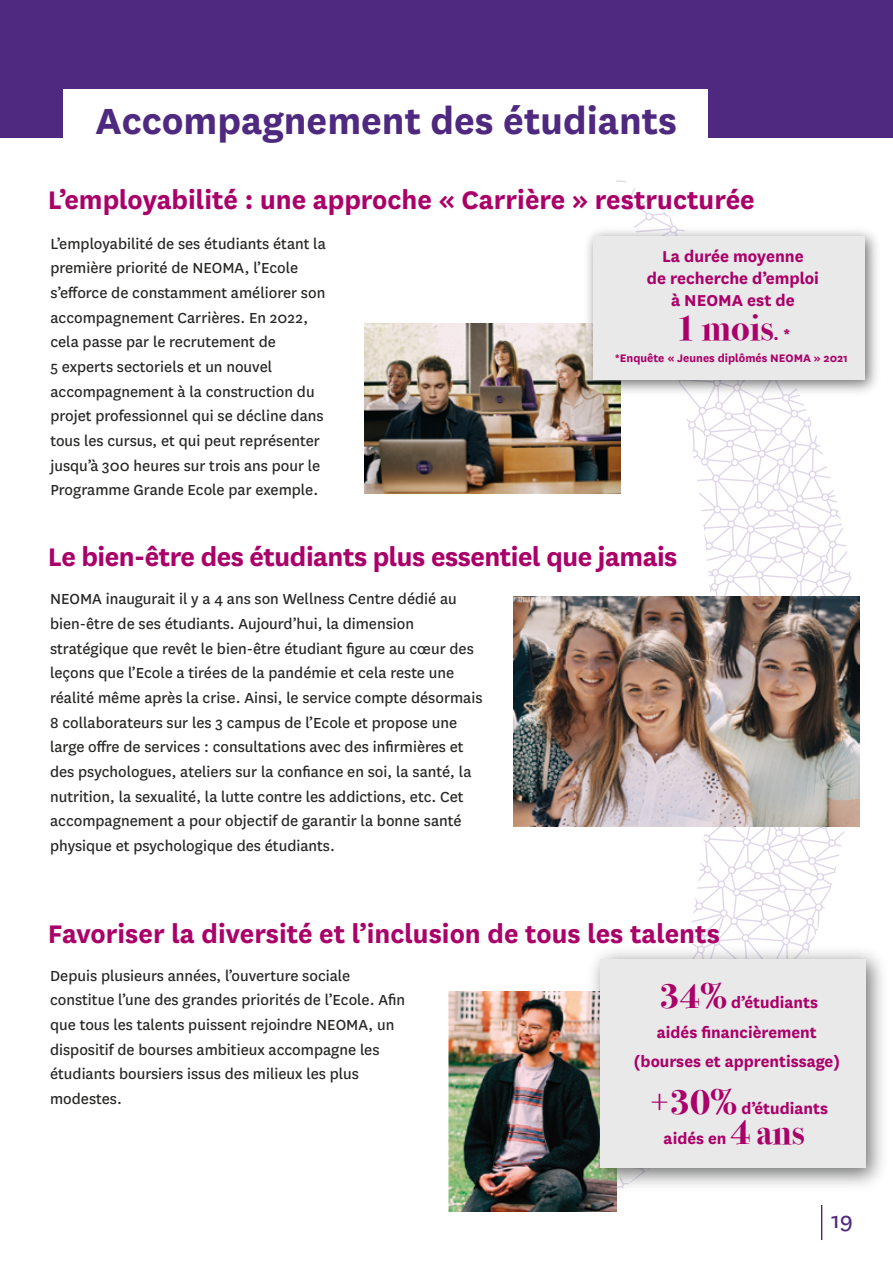
<style>
.page{position:relative;width:893px;height:1263px;background:#fff}
.page>*{position:absolute;margin:0;border:0;box-sizing:border-box;transform-origin:0 0}
.t1{font:700 42.45px "National";color:#4f2980}
.t2{font:700 36.9px "Bodoni Svty Two ITCTT";color:#aa0069}
.t3{font:700 29.7px "National";color:#aa0069}
.t4{font:25.2px "National";color:#4f2980}
.t5{font:700 18.45px/22px "National";color:#aa0069;text-align:center}
.t6{font:700 18px/29.7px "National";color:#aa0069;text-align:center}
.t7{font:16.95px/24.6px "National";color:#262625}
.t8{font:700 12.75px "National";color:#aa0069}
.s1{font-family:"National";font-size:18.45px}
.s2{font-family:"Bodoni Svty Two ITCTT";font-size:36px}
</style>
<div class="page">
<svg style="left:689px;top:827px;width:156px;height:112px"></svg>
<svg style="left:620px;top:401px;width:232px;height:195px"></svg>
<img style="left:364px;top:323px;width:256px;height:171px">
<img style="left:513px;top:596px;width:346px;height:231px">
<img style="left:448px;top:991px;width:1px;height:221px">
<img style="left:449px;top:991px;width:168px;height:221px">
<img style="left:580px;top:939px;width:303px;height:258px">
<div style="left:601px;top:959px;width:265px;height:209px;background:#eae9ea"></div>
<img style="left:579px;top:221px;width:298px;height:180px">
<div style="left:593px;top:236px;width:272px;height:144px;background:#eae9ea"></div>
<div style="left:0;top:0;width:893px;height:138px;background:#4f2980"></div>
<div style="left:63px;top:90px;width:645px;height:60px;background:#fff"></div>
<hr style="left:821px;top:1205px;width:1px;height:35px;background:#4f2980">
<h1 class="t1" style="left:96px;top:91px;width:583px">Accompagnement des étudiants</h1>
<h3 class="t3" style="left:48px;top:178px;width:708px">L’employabilité : une approche « Carrière » restructurée</h3>
<p class="t7" style="left:50px;top:230px;width:277px">L’employabilité de ses étudiants étant la première priorité de NEOMA, l’Ecole s’efforce de constamment améliorer son accompagnement Carrières. En 2022, cela passe par le recrutement de<br>5 experts sectoriels et un nouvel accompagnement à la construction du projet professionnel qui se décline dans tous les cursus, et qui peut représenter jusqu’à 300 heures sur trois ans pour le Programme Grande Ecole par exemple.</p>
<p class="t5" style="left:647px;top:244px;width:174px">La durée moyenne<br>de recherche d’emploi à NEOMA est de</p>
<h2 class="t2" style="left:675px;top:297px;width:117px">1 mois<span class="s1">. *</span></h2>
<p class="t8" style="left:615px;top:349px;width:235px">*Enquête « Jeunes diplômés NEOMA » 2021</p>
<h3 class="t3" style="left:48px;top:536px;width:631px">Le bien-être des étudiants plus essentiel que jamais</h3>
<p class="t7" style="left:50px;top:586px;width:434px">NEOMA inaugurait il y a 4 ans son Wellness Centre dédié au bien-être de ses étudiants. Aujourd’hui, la dimension stratégique que revêt le bien-être étudiant figure au cœur des leçons que l’Ecole a tirées de la pandémie et cela reste une réalité même après la crise. Ainsi, le service compte désormais 8 collaborateurs sur les 3 campus de l’Ecole et propose une large offre de services : consultations avec des infirmières et des psychologues, ateliers sur la confiance en soi, la santé, la nutrition, la sexualité, la lutte contre les addictions, etc. Cet accompagnement a pour objectif de garantir la bonne santé physique et psychologique des étudiants.</p>
<h3 class="t3" style="left:48px;top:913px;width:674px">Favoriser la diversité et l’inclusion de tous les talents</h3>
<p class="t7" style="left:50px;top:962px;width:356px">Depuis plusieurs années, l’ouverture sociale constitue l’une des grandes priorités de l’Ecole. Afin que tous les talents puissent rejoindre NEOMA, un dispositif de bourses ambitieux accompagne les étudiants boursiers issus des milieux les plus modestes.</p>
<p class="t6" style="left:634px;top:986px;width:208px"><span class="s2">34%</span> d’étudiants<br>aidés financièrement (bourses et apprentissage)</p>
<p class="t6" style="left:649px;top:1092px;width:180px"><span class="s2">+30%</span> d’étudiants aidés en <span class="s2">4 ans</span></p>
<h3 class="t4" style="left:831px;top:1204px;width:23px">19</h3>
</div>
